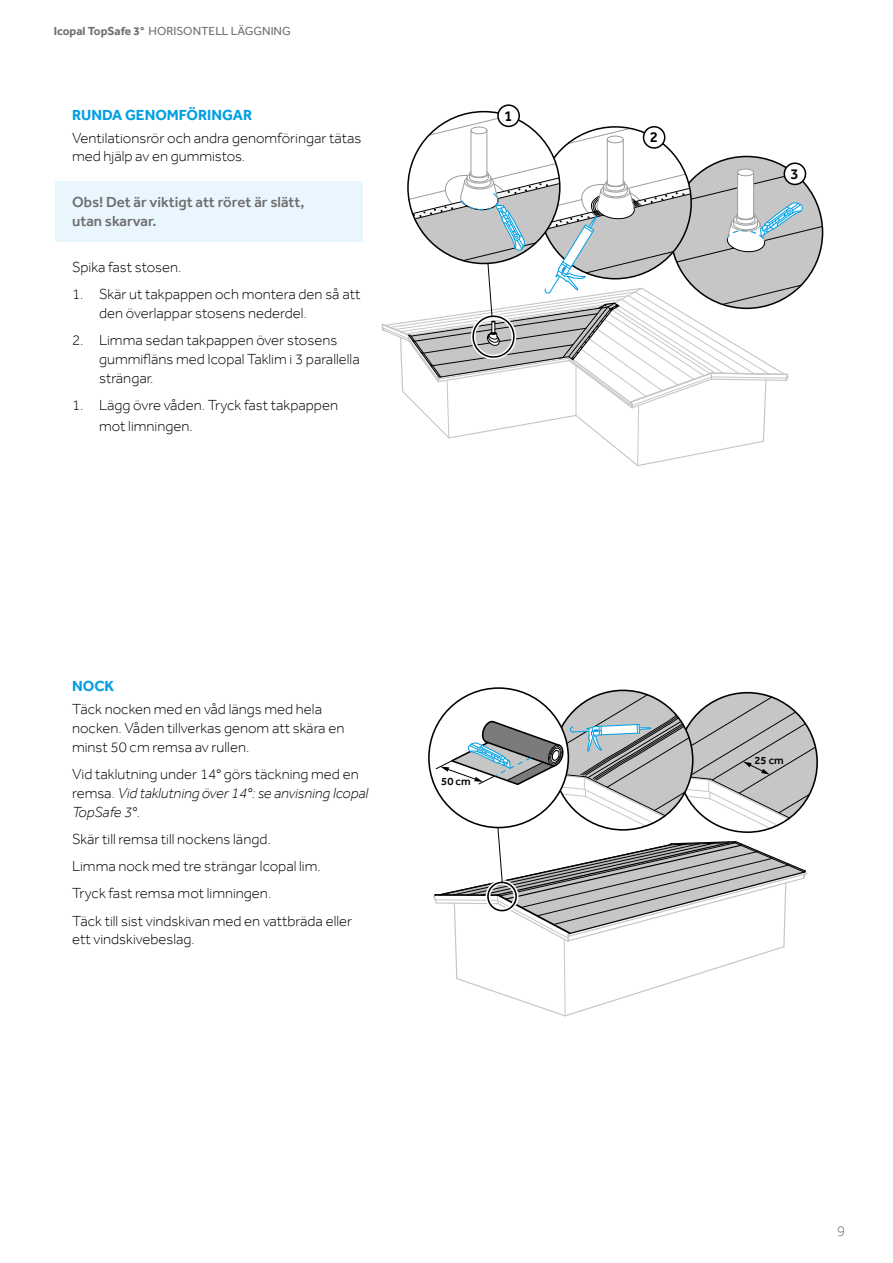
<style>
.page{position:relative;width:893px;height:1263px;background:#fff}
.page>*{position:absolute;margin:0;border:0;box-sizing:border-box;transform-origin:0 0}
.t1{font:500 15.3px "Effra";color:#020203}
.t2{font:300 15px/18.8px "Effra";color:#000}
.t3{font:italic 300 15px/18.8px "Effra";color:#000}
.t4{font:500 15px/18.8px "Effra";color:#706f6f}
.t5{font:700 15px "Effra";color:#009fe3}
.t6{font:300 15px "Effra";color:#716f6f}
.t7{font:12px "Effra";color:#706f6f}
.t8{font:500 11.25px "Effra";color:#000}
.s1{font-weight:700}
.s2{font-style:normal}
.s3{color:#fff}
</style>
<div class="page">
<div style="left:55px;top:181px;width:308px;height:61px;background:#eaf6fe"></div>
<svg style="left:432px;top:690px;width:385px;height:327px"></svg>
<hr style="left:623px;top:139px;width:1px;height:44px;background:#9d9d9c">
<hr style="left:607px;top:139px;width:1px;height:44px;background:#9d9d9c">
<svg style="left:567px;top:127px;width:64px;height:18px"></svg>
<div style="left:643px;top:126px;width:22px;height:23px;border:2px solid #000;border-radius:50%"></div>
<hr style="left:486px;top:130px;width:1px;height:44px;background:#9d9d9c">
<hr style="left:471px;top:130px;width:1px;height:44px;background:#9d9d9c">
<svg style="left:428px;top:115px;width:81px;height:21px"></svg>
<svg style="left:382px;top:156px;width:441px;height:311px"></svg>
<div style="left:498px;top:105px;width:21px;height:21px;background:#fff;border-radius:50%"></div>
<div style="left:497px;top:104px;width:23px;height:23px;border:2px solid #000;border-radius:50%"></div>
<p class="t7" style="left:54px;top:24px;width:239px"><span class="s1">Icopal TopSafe 3°</span> HORISONTELL LÄGGNING</p>
<p class="t5" style="left:72px;top:106px;width:182px">RUNDA GENOMFÖRINGAR</p>
<p class="t2" style="left:72px;top:128px;width:291px">Ventilationsrör och andra genomföringar tätas med hjälp av en gummistos.</p>
<p class="t4" style="left:72px;top:193px;width:234px">Obs! Det är viktigt att röret är slätt, utan skarvar.</p>
<p class="t2" style="left:72px;top:257px;width:111px">Spika fast stosen.</p>
<p class="t2" style="left:99px;top:285px;width:263px;text-indent:-27px">1. Skär ut takpappen och montera den så att den överlappar stosens nederdel.</p>
<p class="t2" style="left:99px;top:331px;width:262px;text-indent:-27px">2. Limma sedan takpappen över stosens gummifläns med Icopal Taklim i 3 parallella strängar.</p>
<p class="t2" style="left:99px;top:394px;width:240px;line-height:21px;text-indent:-27px">1. Lägg övre våden. Tryck fast takpappen mot limningen.</p>
<p class="t1" style="left:504px;top:106px;width:10px">1</p>
<p class="t5" style="left:72px;top:677px;width:44px">NOCK</p>
<p class="t2" style="left:72px;top:700px;width:274px">Täck nocken med en våd längs med hela nocken. Våden tillverkas genom att skära en minst 50 cm remsa av rullen.</p>
<p class="t3" style="left:72px;top:764px;width:298px"><span class="s2">Vid taklutning under 14° görs täckning med en remsa.</span> Vid taklutning över 14°: se anvisning Icopal<br>TopSafe 3°<span class="s2">.</span></p>
<p class="t2" style="left:72px;top:825px;width:282px;line-height:27.3px">Skär till remsa till nockens längd.<br>Limma nock med tre strängar Icopal lim.<br>Tryck fast remsa mot limningen.<br>Täck till sist vindskivan med en vattbräda eller</p>
<p class="t2" style="left:72px;top:930px;width:124px">ett vindskivebeslag.</p>
<p class="t8" style="left:441px;top:775px;width:31px">50 cm</p>
<p class="t1" style="left:650px;top:128px;width:10px">2</p>
<p class="t1" style="left:791px;top:164px;width:10px">3</p>
<p class="t8" style="left:754px;top:753px;width:31px">25 cm</p>
<p class="t6" style="left:837px;top:1222px;width:13px">9<span class="s3">.</span></p>
</div>
